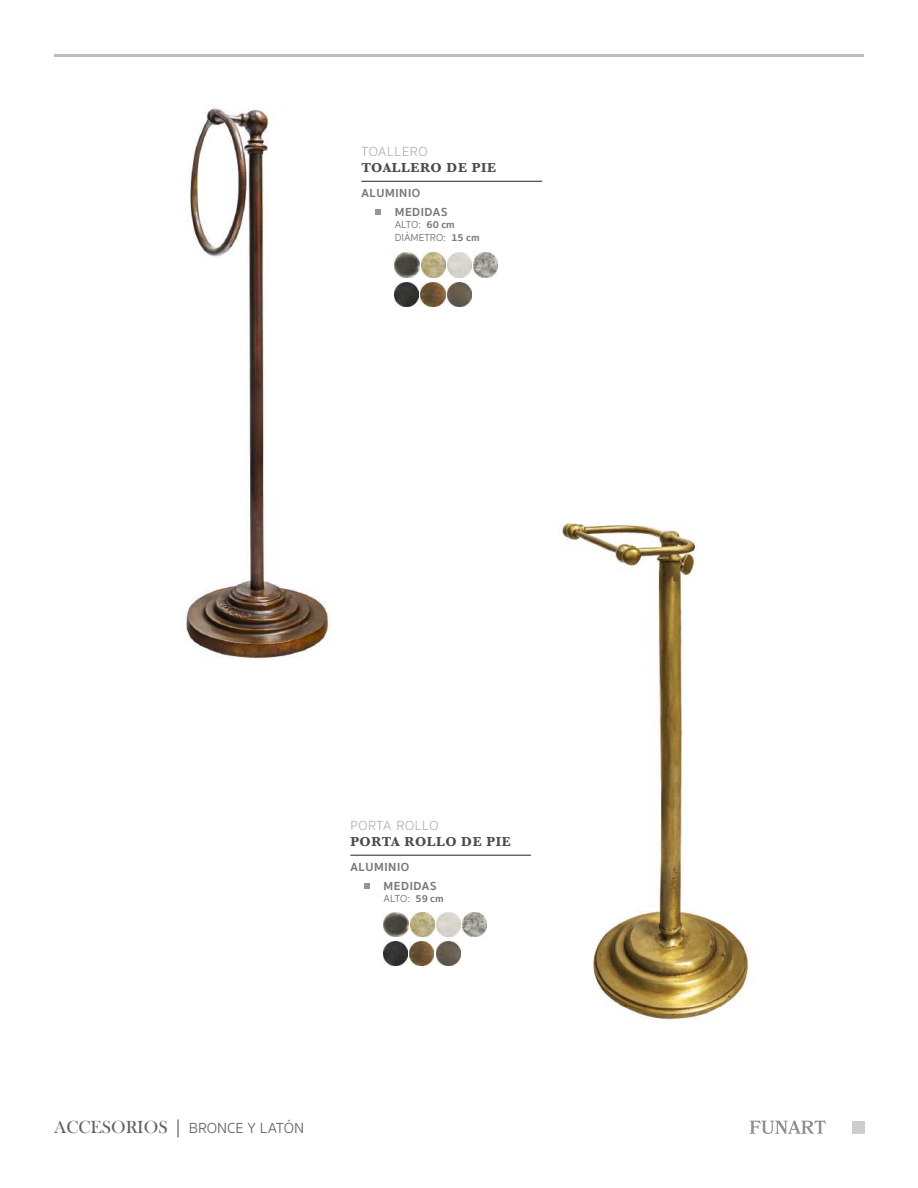
<style>
.page{position:relative;width:918px;height:1188px;background:#fff}
.page>*{position:absolute;margin:0;border:0;box-sizing:border-box;transform-origin:0 0}
.t1{font:300 15px "Sukhumvit Set";color:#636366}
.t2{font:700 13.5px "Baskerville";letter-spacing:.05em;color:#4b4c4d}
.t3{font:100 13.5px "Sukhumvit Set";letter-spacing:.05em;color:#939598}
.t4{font:700 12px "Sukhumvit Set";letter-spacing:.05em;color:#76787b}
.t5{font:10.5px/12.6px "Sukhumvit Set Text";color:#76787b}
.s1{font-family:"Sukhumvit Set";font-weight:700}
.s2{font-family:"Bask Old Face";font-weight:400;font-size:18px}
.s3{font-family:"Minion Pro";font-weight:400;font-size:18px}
</style>
<div class="page">
<svg style="left:750px;top:1120px;width:76px;height:14px"></svg>
<div style="left:852px;top:1121px;width:12px;height:13px;background:#cdcdcd"></div>
<hr style="left:54px;top:54px;width:810px;height:3px;background:#bcbdc0">
<img style="left:512px;top:523px;width:237px;height:497px">
<img style="left:185px;top:108px;width:144px;height:551px">
<hr style="left:350px;top:855px;width:181px;height:1px;background:#231f20">
<svg style="left:364px;top:883px;width:6px;height:5px"></svg>
<img style="left:410px;top:941px;width:24px;height:24px">
<img style="left:384px;top:912px;width:24px;height:24px">
<img style="left:410px;top:912px;width:24px;height:24px">
<img style="left:436px;top:912px;width:24px;height:24px">
<img style="left:462px;top:912px;width:25px;height:24px">
<img style="left:436px;top:941px;width:24px;height:24px">
<img style="left:384px;top:941px;width:24px;height:24px">
<hr style="left:361px;top:181px;width:181px;height:1px;background:#231f20">
<svg style="left:376px;top:209px;width:5px;height:6px"></svg>
<img style="left:421px;top:282px;width:24px;height:24px">
<img style="left:395px;top:253px;width:24px;height:24px">
<img style="left:421px;top:253px;width:24px;height:24px">
<img style="left:447px;top:253px;width:24px;height:24px">
<img style="left:474px;top:253px;width:24px;height:24px">
<img style="left:447px;top:282px;width:24px;height:24px">
<img style="left:395px;top:282px;width:24px;height:24px">
<p class="t3" style="left:361px;top:142px;width:68px">TOALLERO</p>
<p class="t2" style="left:361px;top:158px;width:136px">TOALLERO DE PIE</p>
<p class="t4" style="left:395px;top:202px;width:54px">MEDIDAS</p>
<p class="t5" style="left:395px;top:219px;width:86px">ALTO: <span class="s1">60 cm<br></span>DIÁMETRO: <span class="s1">15 cm</span></p>
<p class="t4" style="left:361px;top:184px;width:60px">ALUMINIO</p>
<p class="t3" style="left:350px;top:816px;width:90px">PORTA ROLLO</p>
<p class="t2" style="left:350px;top:832px;width:162px">PORTA ROLLO DE PIE</p>
<p class="t4" style="left:384px;top:876px;width:54px">MEDIDAS</p>
<p class="t5" style="left:384px;top:893px;width:62px">ALTO: <span class="s1">59 cm</span></p>
<p class="t4" style="left:350px;top:858px;width:60px">ALUMINIO</p>
<h1 class="t1" style="left:54px;top:1118px;width:251px"><span class="s2">ACCESORIOS</span> <span class="s3">|</span> BRONCE Y LATÓN</h1>
</div>
